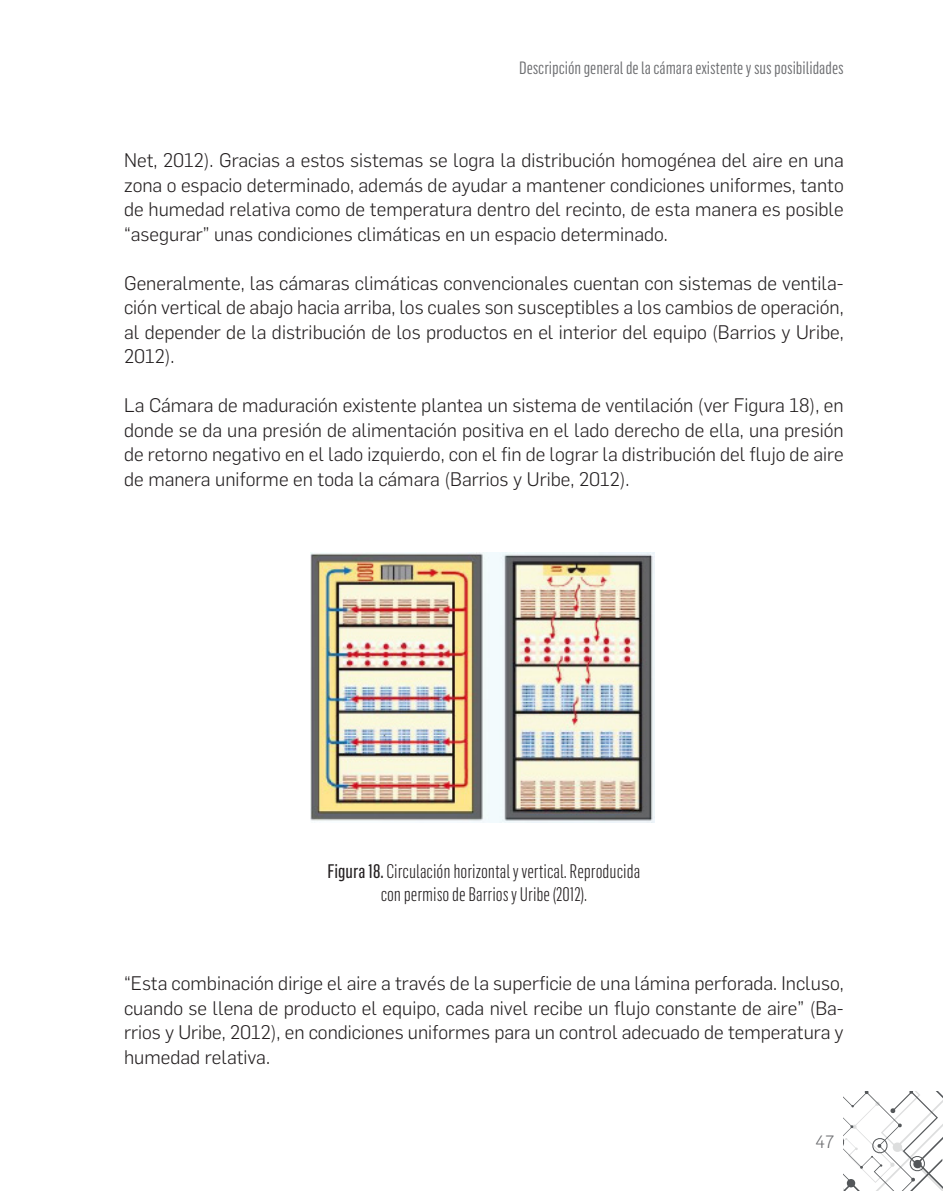
<style>
.page{position:relative;width:943px;height:1191px;background:#fff}
.page>*{position:absolute;margin:0;border:0;box-sizing:border-box;transform-origin:0 0}
.Texto_Corrido{font:300 19.25px/24.5px "Flama";color:#231f20;text-align:justify}
.Titulo_Graficas{font:300 19.25px "Flama Condensed";color:#231f20}
.t1{font:17.5px "Flama Condensed";color:#6c6d70}
.t2{font:300 17.5px "Flama";color:#6c6d70}
.s1{font-family:"Flama Condensed Basic";font-weight:400}
</style>
<div class="page">
<svg style="left:843px;top:1091px;width:99px;height:100px"></svg>
<img style="left:310px;top:552px;width:344px;height:270px">
<p class="t1" style="left:519px;top:57px;width:326px">Descripción general de la cámara existente y sus posibilidades</p>
<p class="Texto_Corrido" style="left:124px;top:147px;width:721px">Net, 2012). Gracias a estos sistemas se logra la distribución homogénea del aire en una zona o espacio determinado, además de ayudar a mantener condiciones uniformes, tanto de humedad relativa como de temperatura dentro del recinto, de esta manera es posible “asegurar” unas condiciones climáticas en un espacio determinado.</p>
<p class="Texto_Corrido" style="left:124px;top:269px;width:721px">Generalmente, las cámaras climáticas convencionales cuentan con sistemas de ventila&shy;ción vertical de abajo hacia arriba, los cuales son susceptibles a los cambios de operación, al depender de la distribución de los productos en el interior del equipo (Barrios y Uribe, 2012).</p>
<p class="Texto_Corrido" style="left:124px;top:392px;width:721px">La Cámara de maduración existente plantea un sistema de ventilación (ver Figura 18), en donde se da una presión de alimentación positiva en el lado derecho de ella, una presión de retorno negativo en el lado izquierdo, con el fin de lograr la distribución del flujo de aire de manera uniforme en toda la cámara (Barrios y Uribe, 2012).</p>
<p class="Titulo_Graficas" style="left:327px;top:859px;width:314px"><span class="s1">Figura 18.</span> Circulación horizontal y vertical. Reproducida</p>
<p class="Titulo_Graficas" style="left:380px;top:882px;width:208px">con permiso de Barrios y Uribe (2012).</p>
<p class="Texto_Corrido" style="left:124px;top:970px;width:721px">“Esta combinación dirige el aire a través de la superficie de una lámina perforada. Incluso, cuando se llena de producto el equipo, cada nivel recibe un flujo constante de aire” (Ba&shy;rrios y Uribe, 2012), en condiciones uniformes para un control adecuado de temperatura y humedad relativa.</p>
<p class="t2" style="left:815px;top:1130px;width:21px">47</p>
</div>
